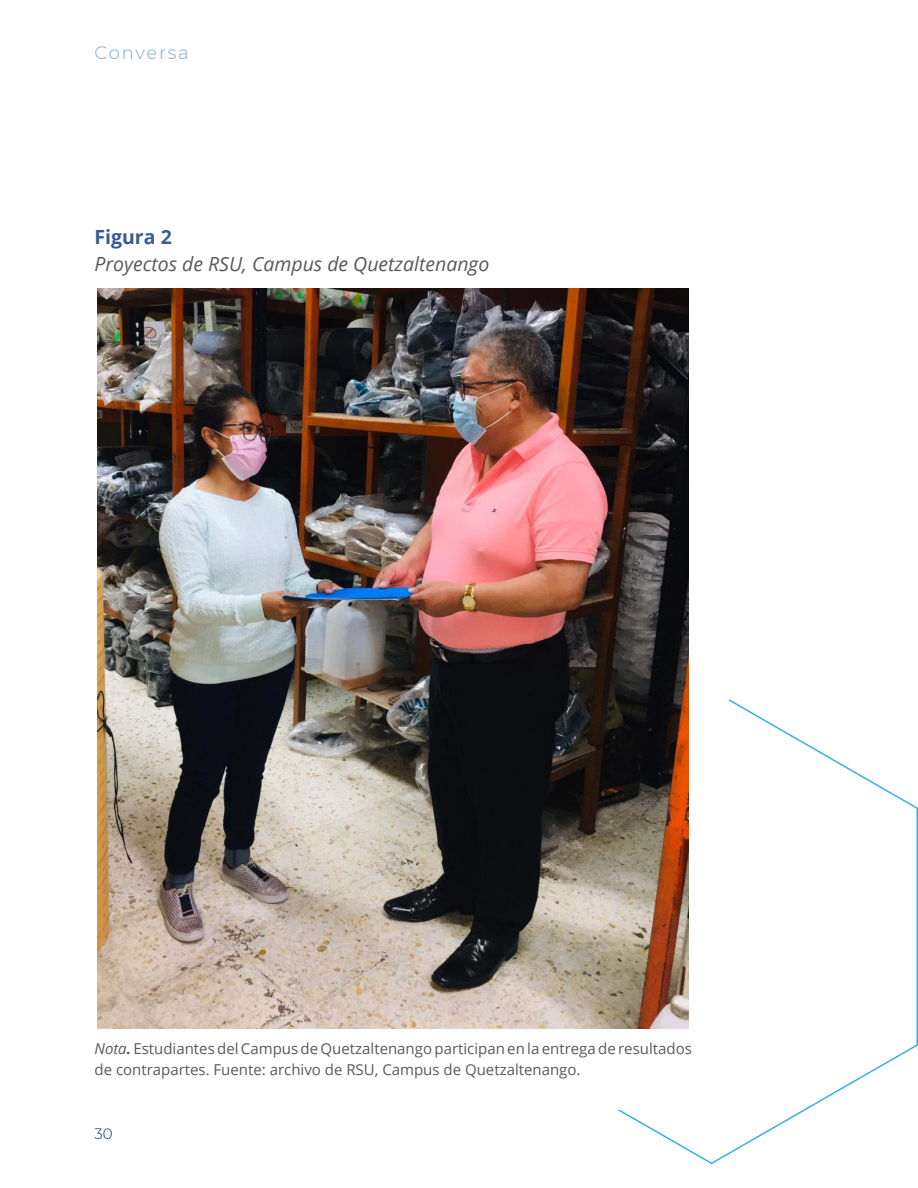
<style>
.page{position:relative;width:918px;height:1188px;background:#fff}
.page>*{position:absolute;margin:0;border:0;box-sizing:border-box;transform-origin:0 0}
.t1{font:italic 19.5px "Open Sans";color:#58595b}
.t2{font:700 19.5px "Open Sans";color:#3b5996}
.t3{font:300 18px "Montserrat";letter-spacing:.095em;color:#81a9c8}
.t4{font:15px/21px "Open Sans";color:#58595b}
.t5{font:300 15px "Montserrat";color:#003361}
.s1{font-style:italic}
.s2{font-weight:700;font-style:italic}
</style>
<div class="page">
<svg style="left:617px;top:699px;width:301px;height:466px"></svg>
<div style="left:94px;top:202px;width:635px;height:908px;background:#fff"></div>
<img style="left:98px;top:289px;width:591px;height:739px">
<p class="t3" style="left:94px;top:41px;width:96px">Conversa</p>
<h1 class="t2" style="left:94px;top:223px;width:79px">Figura 2</h1>
<h1 class="t1" style="left:94px;top:250px;width:396px">Proyectos de RSU, Campus de Quetzaltenango</h1>
<p class="t4" style="left:94px;top:1038px;width:599px"><span class="s1">Nota</span><span class="s2">.</span> Estudiantes del Campus de Quetzaltenango participan en la entrega de resultados de contrapartes. Fuente: archivo de RSU, Campus de Quetzaltenango.</p>
<p class="t5" style="left:94px;top:1124px;width:20px">30</p>
</div>
